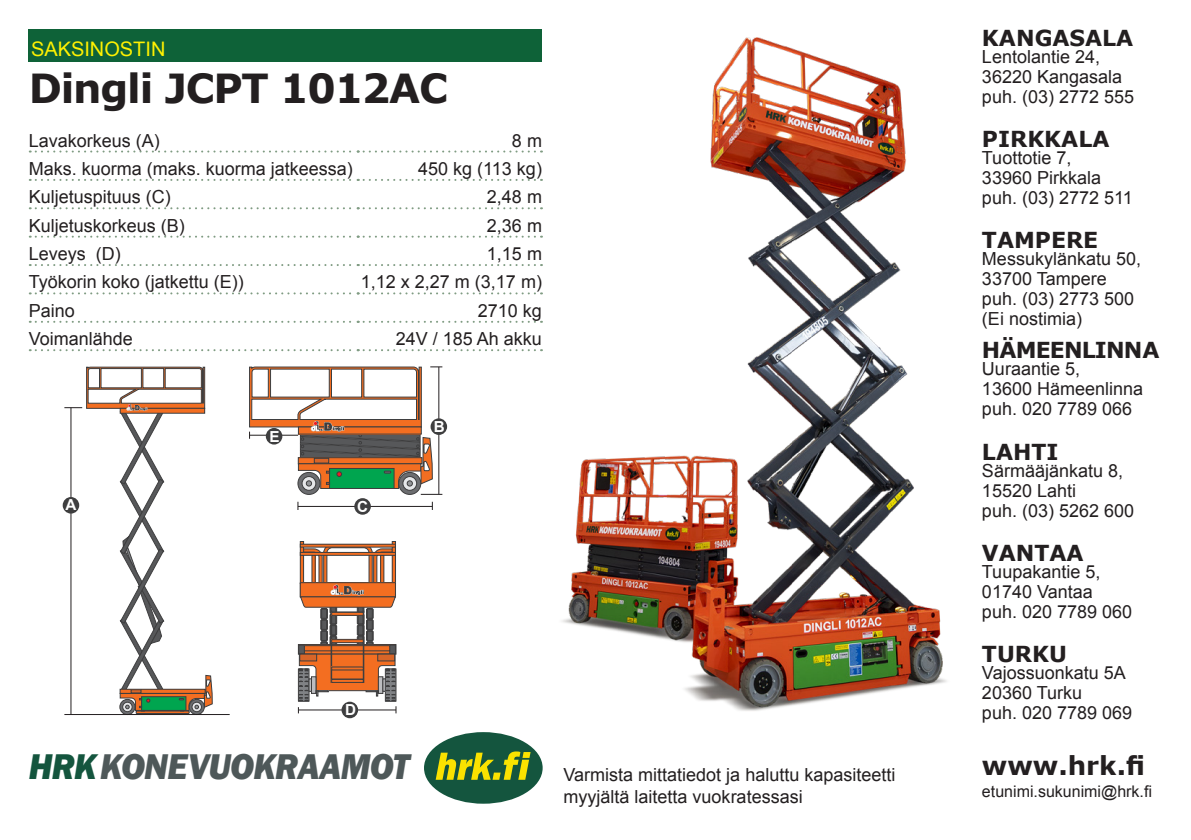
<style>
.page{position:relative;width:1191px;height:840px;background:#fff}
.page>*{position:absolute;margin:0;border:0;box-sizing:border-box;transform-origin:0 0}
.t1{font:700 40px "Verdana";letter-spacing:-.03em;color:#231f20}
.t2{font:italic 800 36.8px "Franklin Gothic";letter-spacing:-.02em;color:#4e5859;scale:.95 1}
.HRK_Paikkakunta{font:700 26px "Verdana";color:#231f20}
.HRK_Paikkakunta-2{font:700 22px "Verdana";color:#231f20}
.HRK_Paikkakunta-3{font:700 22px "Verdana";letter-spacing:-.04em;color:#231f20}
.HRK_TuoteTyyppiHead{font:20px "Arial";color:#fff101}
.HRK_Yhteystiedot{font:18px "Arial";color:#231f20}
.HRK_Table_Data_5mm{font:18px "Arial";color:#231f20}
.HRK_Yhteystiedot-2{font:16px "Arial";color:#231f20}
.t3{font:700 15.2px "Arial";color:#fff}
.s1{color:#14553e}
</style>
<div class="page">
<div style="left:29px;top:29px;width:513px;height:33px;background:#0e6238"></div>
<svg style="left:30px;top:150px;width:512px;height:2px"></svg>
<svg style="left:30px;top:179px;width:512px;height:2px"></svg>
<svg style="left:30px;top:207px;width:512px;height:2px"></svg>
<svg style="left:30px;top:235px;width:512px;height:2px"></svg>
<svg style="left:30px;top:264px;width:512px;height:2px"></svg>
<svg style="left:30px;top:292px;width:512px;height:2px"></svg>
<svg style="left:30px;top:320px;width:512px;height:2px"></svg>
<svg style="left:30px;top:349px;width:512px;height:2px"></svg>
<hr style="left:64px;top:713px;width:166px;height:1px;background:#231f20">
<svg style="left:64px;top:367px;width:148px;height:346px"></svg>
<div style="left:63px;top:496px;width:16px;height:17px;background:#3e3e3f;border-radius:50%"></div>
<div style="left:392px;top:541px;width:3px;height:42px;border:1px solid #3e3e3f"></div>
<div style="left:300px;top:541px;width:3px;height:42px;border:1px solid #3e3e3f"></div>
<svg style="left:298px;top:544px;width:98px;height:169px"></svg>
<div style="left:341px;top:701px;width:17px;height:16px;background:#3e3e3f;border-radius:50%"></div>
<hr style="left:298px;top:505px;width:134px;height:1px;background:#231f20">
<svg style="left:249px;top:366px;width:193px;height:128px"></svg>
<div style="left:354px;top:498px;width:17px;height:16px;background:#3e3e3f;border-radius:50%"></div>
<div style="left:266px;top:428px;width:16px;height:16px;background:#3e3e3f;border-radius:50%"></div>
<div style="left:430px;top:418px;width:17px;height:16px;background:#3e3e3f;border-radius:50%"></div>
<img style="left:542px;top:37px;width:405px;height:674px">
<div style="left:424px;top:731px;width:118px;height:72px;background:#14553e;border-radius:50%"></div>
<svg style="left:436px;top:751px;width:94px;height:28px"></svg>
<p class="HRK_TuoteTyyppiHead" style="left:31px;top:36px;width:136px">SAKSINOSTIN</p>
<p class="t1" style="left:29px;top:62px;width:421px">Dingli JCPT 1012AC</p>
<p class="HRK_Table_Data_5mm" style="left:29px;top:128px;width:133px">Lavakorkeus (A)</p>
<p class="HRK_Table_Data_5mm" style="left:512px;top:128px;width:32px">8 m</p>
<p class="HRK_Table_Data_5mm" style="left:29px;top:157px;width:326px">Maks. kuorma (maks. kuorma jatkeessa)</p>
<p class="HRK_Table_Data_5mm" style="left:418px;top:157px;width:125px">450 kg (113 kg)</p>
<p class="HRK_Table_Data_5mm" style="left:29px;top:185px;width:144px">Kuljetuspituus (C)</p>
<p class="HRK_Table_Data_5mm" style="left:487px;top:185px;width:57px">2,48 m</p>
<p class="HRK_Table_Data_5mm" style="left:29px;top:213px;width:158px">Kuljetuskorkeus (B)</p>
<p class="HRK_Table_Data_5mm" style="left:487px;top:213px;width:57px">2,36 m</p>
<p class="HRK_Table_Data_5mm" style="left:29px;top:242px;width:94px">Leveys (D)</p>
<p class="HRK_Table_Data_5mm" style="left:487px;top:242px;width:57px">1,15 m</p>
<p class="HRK_Table_Data_5mm" style="left:29px;top:270px;width:217px">Työkorin koko (jatkettu (E))</p>
<p class="HRK_Table_Data_5mm" style="left:361px;top:270px;width:183px">1,12 x 2,27 m (3,17 m)</p>
<p class="HRK_Table_Data_5mm" style="left:29px;top:298px;width:48px">Paino</p>
<p class="HRK_Table_Data_5mm" style="left:478px;top:298px;width:66px">2710 kg</p>
<p class="HRK_Table_Data_5mm" style="left:29px;top:327px;width:106px">Voimanlähde</p>
<p class="HRK_Table_Data_5mm" style="left:396px;top:327px;width:148px">24V / 185 Ah akku</p>
<p class="t3" style="left:65px;top:494px;width:12px">A</p>
<p class="t3" style="left:269px;top:426px;width:12px">E</p>
<p class="t3" style="left:357px;top:496px;width:12px">C</p>
<p class="t3" style="left:434px;top:416px;width:12px">B</p>
<p class="t3" style="left:345px;top:699px;width:12px">D</p>
<p class="t2" style="left:29px;top:742px;width:402px"><span class="s1">HRK</span>KONEVUOKRAAMOT</p>
<p class="HRK_Paikkakunta-2" style="left:982px;top:24px;width:153px">KANGASALA</p>
<p class="HRK_Yhteystiedot" style="left:982px;top:45px;width:120px">Lentolantie 24,</p>
<p class="HRK_Yhteystiedot" style="left:982px;top:65px;width:142px">36220 Kangasala</p>
<p class="HRK_Yhteystiedot" style="left:982px;top:85px;width:154px">puh. (03) 2772 555</p>
<p class="HRK_Paikkakunta-2" style="left:982px;top:125px;width:129px">PIRKKALA</p>
<p class="HRK_Yhteystiedot" style="left:982px;top:146px;width:91px">Tuottotie 7,</p>
<p class="HRK_Yhteystiedot" style="left:982px;top:166px;width:121px">33960 Pirkkala</p>
<p class="HRK_Yhteystiedot" style="left:982px;top:186px;width:152px">puh. (03) 2772 511</p>
<p class="HRK_Paikkakunta-2" style="left:982px;top:225px;width:118px">TAMPERE</p>
<p class="HRK_Yhteystiedot" style="left:982px;top:246px;width:161px">Messukylänkatu 50,</p>
<p class="HRK_Yhteystiedot" style="left:982px;top:266px;width:126px">33700 Tampere</p>
<p class="HRK_Yhteystiedot" style="left:982px;top:286px;width:154px">puh. (03) 2773 500</p>
<p class="HRK_Yhteystiedot" style="left:982px;top:306px;width:102px">(Ei nostimia)</p>
<p class="HRK_Paikkakunta-3" style="left:982px;top:335px;width:179px">HÄMEENLINNA</p>
<p class="HRK_Yhteystiedot" style="left:982px;top:356px;width:100px">Uuraantie 5,</p>
<p class="HRK_Yhteystiedot" style="left:982px;top:376px;width:163px">13600 Hämeenlinna</p>
<p class="HRK_Yhteystiedot" style="left:982px;top:396px;width:152px">puh. 020 7789 066</p>
<p class="HRK_Paikkakunta-2" style="left:982px;top:437px;width:78px">LAHTI</p>
<p class="HRK_Yhteystiedot" style="left:982px;top:458px;width:143px">Särmääjänkatu 8,</p>
<p class="HRK_Yhteystiedot" style="left:982px;top:478px;width:96px">15520 Lahti</p>
<p class="HRK_Yhteystiedot" style="left:982px;top:498px;width:154px">puh. (03) 5262 600</p>
<p class="HRK_Paikkakunta-2" style="left:982px;top:538px;width:103px">VANTAA</p>
<p class="HRK_Yhteystiedot" style="left:982px;top:559px;width:120px">Tuupakantie 5,</p>
<p class="HRK_Yhteystiedot" style="left:982px;top:579px;width:112px">01740 Vantaa</p>
<p class="HRK_Yhteystiedot" style="left:982px;top:599px;width:152px">puh. 020 7789 060</p>
<p class="HRK_Paikkakunta-2" style="left:982px;top:639px;width:86px">TURKU</p>
<p class="HRK_Yhteystiedot" style="left:982px;top:660px;width:145px">Vajossuonkatu 5A</p>
<p class="HRK_Yhteystiedot" style="left:982px;top:680px;width:102px">20360 Turku</p>
<p class="HRK_Yhteystiedot" style="left:982px;top:700px;width:152px">puh. 020 7789 069</p>
<p class="HRK_Paikkakunta" style="left:982px;top:748px;width:164px">www.hrk.fi</p>
<p class="HRK_Table_Data_5mm" style="left:563px;top:762px;width:333px">Varmista mittatiedot ja haluttu kapasiteetti</p>
<p class="HRK_Table_Data_5mm" style="left:563px;top:784px;width:241px">myyjältä laitetta vuokratessasi</p>
<p class="HRK_Yhteystiedot-2" style="left:982px;top:780px;width:172px">etunimi.sukunimi@hrk.fi</p>
</div>
